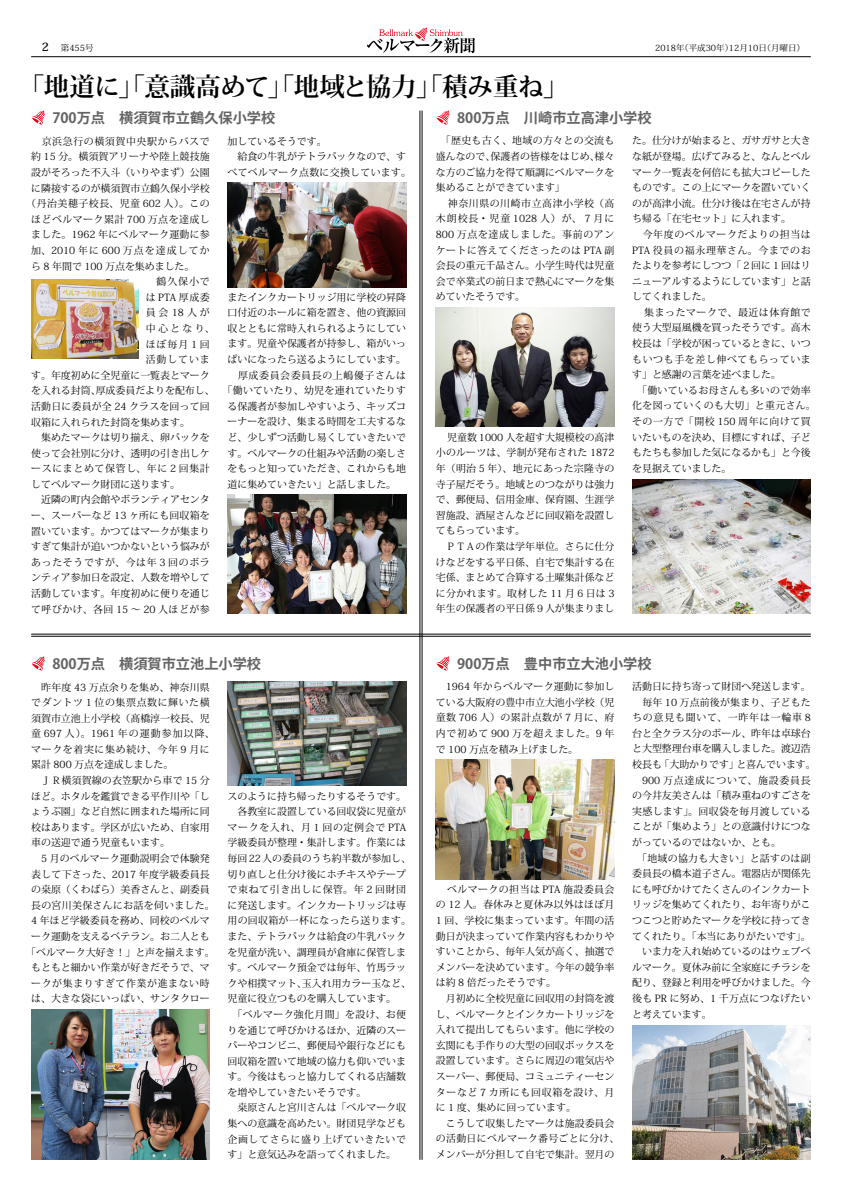
<style>
.page{position:relative;width:842px;height:1191px;background:#fff}
.page>*{position:absolute;margin:0;border:0;box-sizing:border-box;transform-origin:0 0}
.t1{font:700 25.5px "Koz Min Pro";color:#000}
.t2{font:700 14.2px "Koz Go Pro";color:#656464}
.t3{font:700 11.3px "Koz Min Pro";color:#000}
.t4{font:9.9px/15.6px "Koz Min Pro";color:#000}
.t5{font:9.9px "Koz Min Pro";letter-spacing:.02em;color:#000}
.t6{font:9.9px "Koz Min Pro";letter-spacing:.06em;color:#000}
.t7{font:9.9px "Koz Min Pro";letter-spacing:.11em;color:#000}
.t8{font:9.9px "Koz Min Pro";letter-spacing:.025em;color:#000}
.t9{font:9.9px "Koz Min Pro";letter-spacing:.03em;color:#000}
.t10{font:9.9px "Koz Min Pro";letter-spacing:.065em;color:#000}
.t11{font:9.9px/15.6px "Koz Min Pro";letter-spacing:.035em;color:#000;text-align:right}
.t12{font:9.9px "Koz Min Pro";letter-spacing:.055em;color:#000}
.t13{font:9.9px "Koz Min Pro";letter-spacing:.05em;color:#000}
.t14{font:9.9px "Koz Min Pro";letter-spacing:.07em;color:#000}
.t15{font:9.9px "Koz Min Pro";letter-spacing:.08em;color:#000}
.t16{font:8.5px "Koz Min Pro";color:#000}
</style>
<div class="page">
<hr style="left:31px;top:56px;width:780px;height:1px;background:#000">
<hr style="left:422px;top:111px;width:1px;height:1048px;background:#000">
<hr style="left:420px;top:111px;width:1px;height:1048px;background:#000">
<hr style="left:31px;top:634px;width:780px;height:1px;background:#000">
<hr style="left:31px;top:636px;width:780px;height:1px;background:#000">
<svg style="left:367px;top:28px;width:108px;height:25px"></svg>
<img style="left:31px;top:1009px;width:179px;height:150px">
<img style="left:31px;top:280px;width:108px;height:79px">
<img style="left:632px;top:479px;width:179px;height:135px">
<img style="left:227px;top:495px;width:179px;height:119px">
<img style="left:227px;top:682px;width:179px;height:103px">
<img style="left:436px;top:308px;width:178px;height:119px">
<img style="left:436px;top:760px;width:178px;height:119px">
<img style="left:227px;top:183px;width:179px;height:104px">
<img style="left:632px;top:1025px;width:179px;height:134px">
<svg style="left:32px;top:111px;width:13px;height:14px"></svg>
<svg style="left:436px;top:111px;width:13px;height:14px"></svg>
<svg style="left:32px;top:656px;width:13px;height:14px"></svg>
<svg style="left:436px;top:656px;width:13px;height:14px"></svg>
<p class="t3" style="left:42px;top:39px;width:9px">2</p>
<p class="t16" style="left:61px;top:42px;width:34px">第455号</p>
<p class="t16" style="left:655px;top:42px;width:80px">2018 （年平成30年）</p>
<p class="t16" style="left:729px;top:42px;width:78px">12月10 （日月曜日(</p>
<h1 class="t1" style="left:19px;top:68px;width:551px">「地道に」「意識高めて」「地域と協力」「積み重ね「</h1>
<h2 class="t2" style="left:457px;top:109px;width:196px">800万点　川崎市立高津小学校</h2>
<h2 class="t2" style="left:52px;top:109px;width:224px">700万点　横須賀市立鶴久保小学校</h2>
<p class="t6" style="left:31px;top:134px;width:180px">　京浜急行の横須賀中央駅からバスで</p>
<p class="t5" style="left:31px;top:150px;width:180px">約 15 分。横須賀アリーナや陸上競技施</p>
<p class="t4" style="left:31px;top:164px;width:180px">設がそろった不入斗（いりやまず）公園</p>
<p class="t4" style="left:31px;top:180px;width:180px">に隣接するのが横須賀市立鶴久保小学校</p>
<p class="t12" style="left:26px;top:196px;width:185px">（丹治美穗子校長、児童 602 人）。この</p>
<p class="t13" style="left:31px;top:212px;width:180px">ほどベルマーク累計 700 万点を達成し</p>
<p class="t8" style="left:31px;top:228px;width:180px">ました。1962 年にベルマーク運動に参</p>
<p class="t7" style="left:31px;top:243px;width:180px">加、2010 年に 600 万点を達成してか</p>
<p class="t4" style="left:31px;top:258px;width:165px">ら 8 年間で 100 万点を集めました。</p>
<p class="t4" style="left:146px;top:273px;width:66px">　鶴久保小で</p>
<p class="t4" style="left:146px;top:289px;width:66px">は PTA 厚成委</p>
<p class="t4" style="left:146px;top:304px;width:66px">員会18人が</p>
<p class="t4" style="left:146px;top:320px;width:71px">中心となり、</p>
<p class="t4" style="left:146px;top:336px;width:66px">ほぼ毎月 1 回</p>
<p class="t4" style="left:146px;top:351px;width:66px">活動していま</p>
<p class="t4" style="left:31px;top:367px;width:180px">す。年度初めに全児童に一覧表とマーク</p>
<p class="t4" style="left:96px;top:382px;width:121px">厚成委員だよりを配布し、</p>
<p class="t4" style="left:31px;top:382px;width:180px">を入れる封筒、<br>活動日に委員が全 24 クラスを回って回収箱に入れられた封筒を集めます。<br>　集めたマークは切り揃え、卵パックを使って会社別に分け、透明の引き出しケースにまとめて保管し、年に 2 回集計してベルマーク財団に送ります。<br>　近隣の町内会館やボランティアセンター、スーパーなど 13 ヶ所にも回収箱を置いています。かつてはマークが集まりすぎて集計が追いつかないという悩みがあったそうですが、今は年 3 回のボランティア参加日を設定、人数を増やして活動しています。年度初めに便りを通じて呼びかけ、各回 15 ～ 20 人ほどが参</p>
<p class="t4" style="left:227px;top:133px;width:185px">加しているそうです。<br>　給食の牛乳がテトラパックなので、すべてベルマーク点数に交換しています。</p>
<p class="t4" style="left:223px;top:289px;width:185px;text-align:center">またインクカートリッジ用に学校の昇降口付近のホールに箱を置き、他の資源回収とともに常時入れられるようにしています。児童や保護者が持参し、箱がいっぱいになったら送るようにしています。　厚成委員会委員長の上嶋優子さんは「働いていたり、幼児を連れていたりする保護者が参加しやすいよう、キッズコーナーを設け、集まる時間を工夫するなど、少しずつ活動し易くしていきたいです。ベルマークの仕組みや活動の楽しさをもっと知っていただき、これからも地道に集めていきたい」と話しました。</p>
<h2 class="t2" style="left:52px;top:654px;width:210px">800万点　横須賀市立池上小学校</h2>
<p class="t5" style="left:31px;top:680px;width:180px">　昨年度 43 万点余りを集め、神奈川県</p>
<p class="t6" style="left:31px;top:695px;width:180px">でダントツ 1 位の集票点数に輝いた横</p>
<p class="t4" style="left:31px;top:710px;width:180px">須賀市立池上小学校（髙橋淳一校長、児</p>
<p class="t7" style="left:31px;top:726px;width:185px">童 697 人）。1961 年の運動参加以降、</p>
<p class="t10" style="left:31px;top:742px;width:180px">マークを着実に集め続け、今年 9 月に</p>
<p class="t4" style="left:31px;top:756px;width:144px">累計 800 万点を達成しました。</p>
<p class="t5" style="left:31px;top:773px;width:180px">　ＪＲ横須賀線の衣笠駅から車で 15 分</p>
<p class="t4" style="left:31px;top:788px;width:180px">ほど。ホタルを鑑賞できる平作川や「し</p>
<p class="t4" style="left:31px;top:803px;width:180px">ょうぶ園」など自然に囲まれた場所に同</p>
<p class="t4" style="left:31px;top:819px;width:180px">校はあります。学区が広いため、自家用</p>
<p class="t4" style="left:31px;top:834px;width:140px">車の送迎で通う児童もいます。</p>
<p class="t4" style="left:31px;top:850px;width:180px">　5 月のベルマーク運動説明会で体験発</p>
<p class="t8" style="left:31px;top:867px;width:180px">表して下さった、2017 年度学級委員長</p>
<p class="t4" style="left:31px;top:881px;width:180px">の桒原（くわばら）美香さんと、副委員</p>
<p class="t9" style="left:31px;top:898px;width:185px">長の宮川美保さんにお話を伺いました。</p>
<p class="t4" style="left:31px;top:912px;width:180px">4 年ほど学級委員を務め、同校のベルマ</p>
<p class="t4" style="left:31px;top:928px;width:180px">ーク運動を支えるベテラン。お二人とも</p>
<p class="t4" style="left:26px;top:943px;width:190px">「ベルマーク大好き！」と声を揃えます。</p>
<p class="t4" style="left:31px;top:959px;width:180px">もともと細かい作業が好きだそうで、マ</p>
<p class="t6" style="left:31px;top:976px;width:180px">ークが集まりすぎて作業が進まない時</p>
<p class="t4" style="left:31px;top:990px;width:180px">は、大きな袋にいっぱい、サンタクロー</p>
<p class="t4" style="left:227px;top:788px;width:180px">スのように持ち帰ったりするそうです。</p>
<p class="t4" style="left:227px;top:803px;width:180px">　各教室に設置している回収袋に児童が</p>
<p class="t14" style="left:227px;top:820px;width:180px">マークを入れ、月 1 回の定例会で PTA</p>
<p class="t4" style="left:227px;top:834px;width:180px">学級委員が整理・集計します。作業には</p>
<p class="t4" style="left:227px;top:850px;width:185px">毎回22 人の委員のうち約半数が参加し、</p>
<p class="t4" style="left:227px;top:865px;width:180px">切り直しと仕分け後にホチキスやテープ</p>
<p class="t10" style="left:227px;top:882px;width:180px">で束ねて引き出しに保管。年 2 回財団</p>
<p class="t4" style="left:227px;top:897px;width:180px">に発送します。インクカートリッジは専</p>
<p class="t9" style="left:227px;top:913px;width:185px">用の回収箱が一杯になったら送ります。</p>
<p class="t4" style="left:227px;top:928px;width:180px">また、テトラパックは給食の牛乳パック</p>
<p class="t4" style="left:227px;top:943px;width:180px">を児童が洗い、調理員が倉庫に保管しま</p>
<p class="t4" style="left:227px;top:959px;width:180px">す。ベルマーク預金では毎年、竹馬ラッ</p>
<p class="t4" style="left:302px;top:975px;width:111px">玉入れ用カラー玉など、</p>
<p class="t4" style="left:227px;top:975px;width:180px">クや相撲マット、<br>児童に役立つものを購入しています。　「ベルマーク強化月間」を設け、お便りを通じて呼びかけるほか、近隣のスーパーやコンビニ、郵便局や銀行などにも回収箱を置いて地域の協力も仰いでいます。今後はもっと協力してくれる店舗数を増やしていきたいそうです。<br>　桒原さんと宮川さんは「ベルマーク収集への意識を高めたい。財団見学なども企画してさらに盛り上げていきたいです」と意気込みを語ってくれました。</p>
<p class="t11" style="left:436px;top:133px;width:180px">　「歴史も古く、地域の方々との交流も様々</p>
<p class="t4" style="left:436px;top:148px;width:180px">盛んなので、<br>な方のご協力を得て順調にベルマークを集めることができています「</p>
<p class="t4" style="left:436px;top:195px;width:180px;text-align:justify;text-indent:12px">神奈川県の川崎市立高津小学校（高木朗校長・児童 1028 人）が、７月に800 万点を達成しました。事前のアンケートに答えてくださったのは PTA 副会長の重元千晶さん。小学生時代は児童会で卒業式の前日まで熱心にマークを集めていたそうです。</p>
<p class="t4" style="left:490px;top:148px;width:111px">保護者の皆様をはじめ、</p>
<p class="t4" style="left:436px;top:429px;width:180px;text-indent:11px">児童数 1000 人を超す大規模校の高津小のルーツは、学制が発布された 1872年（明治 5 年）、地元にあった宗隆寺の寺子屋だそう。地域とのつながりは強力で、郵便局、信用金庫、保育園、生涯学習施設、酒屋さんなどに回収箱を設置してもらっています。<br>　ＰＴＡの作業は学年単位。さらに仕分けなどをする平日係、自宅で集計する在宅係、まとめて合算する土曜集計係などに分かれます。取材した 11 月６日は 3年生の保護者の平日係９人が集まりまし</p>
<p class="t4" style="left:632px;top:133px;width:180px">た。仕分けが始まると、ガサガサと大きな紙が登場。広げてみると、なんとベルマーク一覧表を何倍にも拡大コピーしたものです。この上にマークを置いていくのが高津小流。仕分け後は在宅さんが持ち帰る「在宅セット」に入れます。<br>　今年度のベルマークだよりの担当は<br>PTA 役員の福永理華さん。今までのおたよりを参考にしつつ「２回に１回はリニューアルするようにしています」と話してくれました。</p>
<p class="t4" style="left:632px;top:304px;width:185px;text-indent:12px">集まったマークで、最近は体育館で使う大型扇風機を買ったそうです。高木校長は「学校が困っているときに、いつもいつも手を差し伸べてもらっています」と感謝の言葉を述べました。<br>　「働いているお母さんも多いので効率化を図っていくのも大切」と重元さん。その一方で「開校 150 周年に向けて買いたいものを決め、目標にすれば、子どもたちも参加した気になるかも」と今後を見据えていました。</p>
<h2 class="t2" style="left:457px;top:654px;width:196px">900万点　豊中市立大池小学校</h2>
<p class="t4" style="left:436px;top:678px;width:180px;text-align:justify">　1964 年からベルマーク運動に参加している大阪府の豊中市立大池小学校（児童数 706 人）の累計点数が 7 月に、府内で初めて 900 万を超えました。9 年で 100 万点を積み上げました。</p>
<p class="t4" style="left:436px;top:881px;width:185px;text-indent:11px">ベルマークの担当は PTA 施設委員会の 12 人。春休みと夏休み以外はほぼ月<br>1 回、学校に集まっています。年間の活動日が決まっていて作業内容もわかりやすいことから、毎年人気が高く、抽選でメンバーを決めています。今年の競争率は約 8 倍だったそうです。<br>　月初めに全校児童に回収用の封筒を渡し、ベルマークとインクカートリッジを入れて提出してもらいます。他に学校の玄関にも手作りの大型の回収ボックスを設置しています。さらに周辺の電気店やスーパー、郵便局、コミュニティーセンターなど 7 カ所にも回収箱を設け、月に 1 度、集めに回っています。<br>　こうして収集したマークは施設委員会の活動日にベルマーク番号ごとに分け、メンバーが分担して自宅で集計。翌月の</p>
<p class="t4" style="left:632px;top:678px;width:180px">活動日に持ち寄って財団へ発送します。</p>
<p class="t5" style="left:632px;top:695px;width:180px">　毎年 10 万点前後が集まり、子どもた</p>
<p class="t15" style="left:632px;top:710px;width:180px">ちの意見も聞いて、一昨年は一輪車 8</p>
<p class="t4" style="left:632px;top:725px;width:180px">台と全クラス分のボール、昨年は卓球台</p>
<p class="t4" style="left:632px;top:740px;width:180px">と大型整理台車を購入しました。渡辺浩</p>
<p class="t4" style="left:736px;top:756px;width:81px">と喜んでいます。</p>
<p class="t4" style="left:632px;top:756px;width:180px">校長も<br>　900 万点達成について、施設委員長の今井友美さんは「積み重ねのすごさを実感します」。回収袋を毎月渡していることが「集めよう」との意識付けにつながっているのではないか、とも。<br>　「地域の協力も大きい」と話すのは副委員長の橋本道子さん。電器店が関係先にも呼びかけてたくさんのインクカートリッジを集めてくれたり、お年寄りがこつこつと貯めたマークを学校に持ってきてくれたり。「本当にありがたいです。「　いま力を入れ始めているのはウェブベルマーク。夏休み前に全家庭にチラシを配り、登録と利用を呼びかけました。今後も PR に努め、1 千万点につなげたいと考えています。</p>
<p class="t4" style="left:659px;top:756px;width:81px">「大助かりです」</p>
</div>
